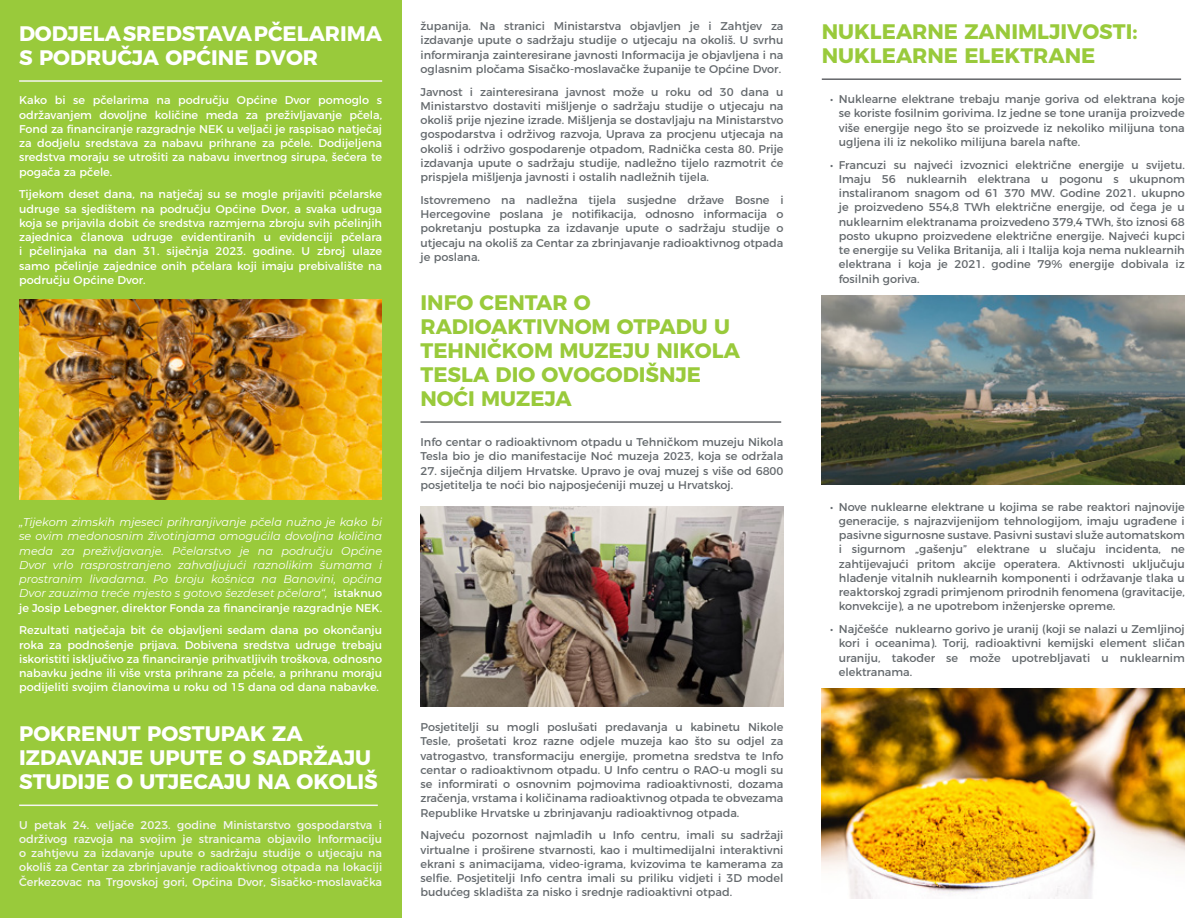
<style>
.page{position:relative;width:1204px;height:918px;background:#fff}
.page>*{position:absolute;margin:0;border:0;box-sizing:border-box;transform-origin:0 0}
.t1{font:700 21px/24px "Montserrat";color:#99ca3b}
.t2{font:700 21px/24px "Montserrat";color:#fff}
.t3{font:11.25px/14.2px "Montserrat";color:#64696d;text-align:justify}
.t4{font:11.25px/14.2px "Montserrat";color:#fff;text-align:justify}
.t5{font:italic 11.25px/14.2px "Montserrat";color:#fff;text-align:justify}
.t6{font:11.25px/14.2px "Montserrat";color:#f5f5f2;text-align:justify}
.s1{font-style:normal}
</style>
<div class="page">
<div style="left:0;top:0;width:401px;height:918px;background:#99ca3b"></div>
<hr style="left:19px;top:80px;width:363px;height:2px;background:#f5f5f2">
<hr style="left:19px;top:805px;width:359px;height:1px;background:#f5f5f2">
<hr style="left:821px;top:78px;width:359px;height:2px;background:#64666a">
<hr style="left:420px;top:421px;width:361px;height:2px;background:#64666a">
<img style="left:19px;top:300px;width:363px;height:200px">
<img style="left:421px;top:507px;width:362px;height:199px">
<img style="left:821px;top:296px;width:363px;height:189px">
<img style="left:821px;top:689px;width:363px;height:210px">
<p class="t2" style="left:19px;top:19px;width:364px">DODJELA SREDSTAVA PČELARIMA<br>S PODRUČJA OPĆINE DVOR</p>
<p class="t4" style="left:19px;top:92px;width:364px">Kako bi se pčelarima na području Općine Dvor pomoglo s održavanjem dovoljne količine meda za preživljavanje pčela, Fond za financiranje razgradnje NEK u veljači je raspisao natječaj za dodjelu sredstava za nabavu prihrane za pčele. Dodijeljena sredstva moraju se utrošiti za nabavu invertnog sirupa, šećera te pogača za pčele.</p>
<p class="t4" style="left:19px;top:186px;width:364px">Tijekom deset dana, na natječaj su se mogle prijaviti pčelarske udruge sa sjedištem na području Općine Dvor, a svaka udruga koja se prijavila dobit će sredstva razmjerna zbroju svih pčelinjih zajednica članova udruge evidentiranih u evidenciji pčelara i pčelinjaka na dan 31. siječnja 2023. godine. U zbroj ulaze samo pčelinje zajednice onih pčelara koji imaju prebivalište na području Općine Dvor.</p>
<p class="t5" style="left:19px;top:515px;width:364px">„Tijekom zimskih mjeseci prihranjivanje pčela nužno je kako bi se ovim medonosnim životinjama omogućila dovoljna količina meda za preživljavanje. Pčelarstvo je na području Općine Dvor vrlo rasprostranjeno zahvaljujući raznolikim šumama i prostranim livadama. Po broju košnica na Banovini, općina Dvor zauzima treće mjesto s gotovo šezdeset pčelara“, <span class="s1">istaknuo je Josip Lebegner, direktor Fonda za financiranje razgradnje NEK.</span></p>
<p class="t4" style="left:19px;top:622px;width:364px">Rezultati natječaja bit će objavljeni sedam dana po okončanju roka za podnošenje prijava. Dobivena sredstva udruge trebaju iskoristiti isključivo za financiranje prihvatljivih troškova, odnosno nabavku jedne ili više vrsta prihrane za pčele, a prihranu moraju podijeliti svojim članovima u roku od 15 dana od dana nabavke.</p>
<p class="t2" style="left:19px;top:720px;width:360px">POKRENUT POSTUPAK ZA<br>IZDAVANJE UPUTE O SADRŽAJU<br>STUDIJE O UTJECAJU NA OKOLIŠ</p>
<p class="t6" style="left:19px;top:817px;width:364px">U petak 24. veljače 2023. godine Ministarstvo gospodarstva i održivog razvoja na svojim je stranicama objavilo Informaciju o zahtjevu za izdavanje upute o sadržaju studije o utjecaju na okoliš za Centar za zbrinjavanje radioaktivnog otpada na lokaciji Čerkezovac na Trgovskoj gori, Općina Dvor, Sisačko-moslavačka</p>
<p class="t3" style="left:420px;top:18px;width:364px">županija. Na stranici Ministarstva objavljen je i Zahtjev za izdavanje upute o sadržaju studije o utjecaju na okoliš. U svrhu informiranja zainteresirane javnosti Informacija je objavljena i na oglasnim pločama Sisačko-moslavačke županije te Općine Dvor.</p>
<p class="t3" style="left:420px;top:83px;width:364px">Javnost i zainteresirana javnost može u roku od 30 dana u Ministarstvo dostaviti mišljenje o sadržaju studije o utjecaju na okoliš prije njezine izrade. Mišljenja se dostavljaju na Ministarstvo gospodarstva i održivog razvoja, Uprava za procjenu utjecaja na okoliš i održivo gospodarenje otpadom, Radnička cesta 80. Prije izdavanja upute o sadržaju studije, nadležno tijelo razmotrit će prispjela mišljenja javnosti i ostalih nadležnih tijela.</p>
<p class="t3" style="left:420px;top:192px;width:364px">Istovremeno na nadležna tijela susjedne države Bosne i Hercegovine poslana je notifikacija, odnosno informacija o pokretanju postupka za izdavanje upute o sadržaju studije o utjecaju na okoliš za Centar za zbrinjavanje radioaktivnog otpada je poslana.</p>
<p class="t1" style="left:420px;top:289px;width:321px">INFO CENTAR O<br>RADIOAKTIVNOM OTPADU U<br>TEHNIČKOM MUZEJU NIKOLA<br>TESLA DIO OVOGODIŠNJE<br>NOĆI MUZEJA</p>
<p class="t3" style="left:420px;top:434px;width:364px">Info centar o radioaktivnom otpadu u Tehničkom muzeju Nikola<br>Tesla bio je dio manifestacije Noć muzeja 2023, koja se održala</p>
<p class="t3" style="left:420px;top:463px;width:364px">27. siječnja diljem Hrvatske. Upravo je ovaj muzej s više od 6800 posjetitelja te noći bio najposjećeniji muzej u Hrvatskoj.</p>
<p class="t3" style="left:420px;top:719px;width:364px">Posjetitelji su mogli poslušati predavanja u kabinetu Nikole Tesle, prošetati kroz razne odjele muzeja kao što su odjel za vatrogastvo, transformaciju energije, prometna sredstva te Info centar o radioaktivnom otpadu. U Info centru o RAO-u mogli su se informirati o osnovnim pojmovima radioaktivnosti, dozama zračenja, vrstama i količinama radioaktivnog otpada te obvezama Republike Hrvatske u zbrinjavanju radioaktivnog otpada.</p>
<p class="t3" style="left:420px;top:827px;width:364px">Najveću pozornost najmlađih u Info centru, imali su sadržaji virtualne i proširene stvarnosti, kao i multimedijalni interaktivni ekrani s animacijama, video-igrama, kvizovima te kamerama za selfie. Posjetitelji Info centra imali su priliku vidjeti i 3D model budućeg skladišta za nisko i srednje radioaktivni otpad.</p>
<p class="t1" style="left:821px;top:18px;width:317px">NUKLEARNE ZANIMLJIVOSTI:<br>NUKLEARNE ELEKTRANE</p>
<p class="t3" style="left:838px;top:91px;width:347px;text-indent:-9px">• Nuklearne elektrane trebaju manje goriva od elektrana koje se koriste fosilnim gorivima. Iz jedne se tone uranija proizvede više energije nego što se proizvede iz nekoliko milijuna tona ugljena ili iz nekoliko milijuna barela nafte.</p>
<p class="t3" style="left:838px;top:157px;width:347px;text-indent:-9px">• Francuzi su najveći izvoznici električne energije u svijetu.<br>Imaju 56 nuklearnih elektrana u pogonu s ukupnom instaliranom snagom od 61 370 MW. Godine 2021. ukupno je proizvedeno 554,8 TWh električne energije, od čega je u nuklearnim elektranama proizvedeno 379,4 TWh, što iznosi 68 posto ukupno proizvedene električne energije. Najveći kupci te energije su Velika Britanija, ali i Italija koja nema nuklearnih elektrana i koja je 2021. godine 79% energije dobivala iz fosilnih goriva.</p>
<p class="t3" style="left:838px;top:499px;width:347px;text-indent:-9px">• Nove nuklearne elektrane u kojima se rabe reaktori najnovije generacije, s najrazvijenijom tehnologijom, imaju ugrađene i pasivne sigurnosne sustave. Pasivni sustavi služe automatskom i sigurnom „gašenju” elektrane u slučaju incidenta, ne zahtijevajući pritom akcije operatera. Aktivnosti uključuju hlađenje vitalnih nuklearnih komponenti i održavanje tlaka u reaktorskoj zgradi primjenom prirodnih fenomena (gravitacije, konvekcije), a ne upotrebom inženjerske opreme.</p>
<p class="t3" style="left:838px;top:621px;width:347px;text-indent:-9px">• Najčešće nuklearno gorivo je uranij (koji se nalazi u Zemljinoj kori i oceanima). Torij, radioaktivni kemijski element sličan uraniju, također se može upotrebljavati u nuklearnim elektranama.</p>
</div>
